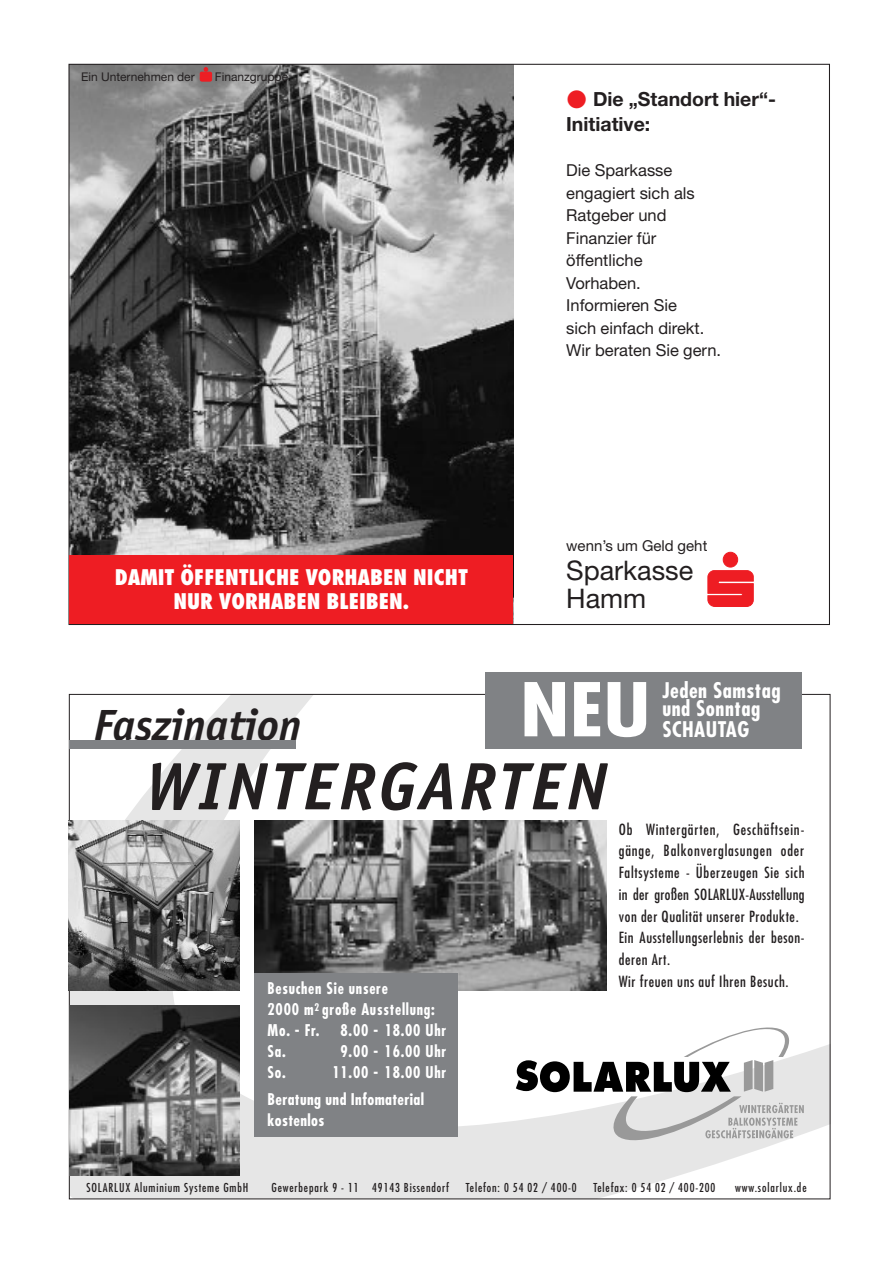
<style>
.page{position:relative;width:893px;height:1263px;background:#fff}
.page>*{position:absolute;margin:0;border:0;box-sizing:border-box;transform-origin:0 0}
.t1{font:700 condensed 72px "Futura";color:#fff;scale:1.2 1}
.t2{font:italic 700 69px "Officina Sans";letter-spacing:.05em;color:#231f20}
.t3{font:italic 700 45px "Officina Sans";color:#231f20}
.t4{font:27px/28.5px "Helvetica Neue";color:#231f20}
.t5{font:800 condensed 21px/24px "Futura";color:#fff;text-align:center}
.t6{font:700 condensed 21px/18px "Futura";letter-spacing:.025em;color:#fff}
.t7{font:700 19.5px/25px "Helvetica Neue";color:#231f20}
.t8{font:16.5px/22.5px "Helvetica Neue";color:#231f20}
.t9{font:700 condensed 15.75px/21px "Futura";letter-spacing:.05em;color:#fff;scale:.95 1}
.t10{font:700 condensed 15.75px/27px "Futura";letter-spacing:.025em;color:#fff;scale:.95 1}
.t11{font:700 condensed 15.75px "Futura";letter-spacing:.025em;color:#fff}
.t12{font:condensed 15px/21.8px "Futura";letter-spacing:.04em;color:#231f20}
.t13{font:15px "Helvetica Neue";color:#231f20}
.t14{font:condensed 12px "Futura";letter-spacing:.075em;color:#231f20}
.t15{font:12px "Helvetica Neue";color:#231f20}
</style>
<div class="page">
<img style="left:70px;top:66px;width:443px;height:490px">
<div style="left:69px;top:556px;width:444px;height:68px;background:#ee1d23"></div>
<svg style="left:200px;top:68px;width:12px;height:13px"></svg>
<div style="left:723px;top:552px;width:14px;height:15px;background:#ee1d23;border:1px solid #ee1d23;border-radius:50%"></div>
<svg style="left:707px;top:570px;width:46px;height:37px;background:#ef3036"></svg>
<svg style="left:71px;top:696px;width:757px;height:501px"></svg>
<div style="left:69px;top:740px;width:227px;height:9px;background:#808285"></div>
<svg style="left:516px;top:1020px;width:287px;height:128px"></svg>
<img style="left:254px;top:821px;width:352px;height:170px">
<div style="left:255px;top:973px;width:203px;height:164px;background:#808285"></div>
<img style="left:69px;top:821px;width:170px;height:170px">
<img style="left:70px;top:1005px;width:170px;height:170px">
<div style="left:485px;top:672px;width:316px;height:76px;background:#808285"></div>
<p class="t15" style="left:81px;top:72px;width:115px">Ein Unternehmen der</p>
<p class="t15" style="left:215px;top:72px;width:75px">Finanzgruppe</p>
<h3 class="t5" style="left:115px;top:568px;width:355px">DAMIT ÖFFENTLICHE VORHABEN NICHT<br>NUR VORHABEN BLEIBEN.</h3>
<h3 class="t7" style="left:566px;top:89px;width:211px;text-indent:27px">Die „Standort hier“-<br>Initiative:</h3>
<p class="t8" style="left:566px;top:161px;width:156px">Die Sparkasse engagiert sich als<br>Ratgeber und<br>Finanzier für öffentliche<br>Vorhaben.<br>Informieren Sie<br>sich einfach direkt.<br>Wir beraten Sie gern.</p>
<p class="t13" style="left:566px;top:540px;width:143px">wenn’s um Geld geht</p>
<h3 class="t4" style="left:566px;top:558px;width:129px">Sparkasse<br>Hamm</h3>
<h1 class="t1" style="left:520px;top:678px;width:110px">NEU</h1>
<h3 class="t6" style="left:662px;top:683px;width:120px">Jeden Samstag und Sonntag</h3>
<h3 class="t3" style="left:94px;top:708px;width:209px">Faszination</h3>
<h2 class="t2" style="left:146px;top:759px;width:462px">WINTERGARTEN</h2>
<h3 class="t6" style="left:662px;top:722px;width:88px">SCHAUTAG</h3>
<p class="t9" style="left:267px;top:979px;width:178px">Besuchen Sie unsere<br>2000 m<sup>2</sup> große Ausstellung:<br>Mo. - Fr.</p>
<p class="t9" style="left:340px;top:1021px;width:113px">8.00 - 18.00 Uhr</p>
<p class="t9" style="left:267px;top:1042px;width:21px">Sa.</p>
<p class="t9" style="left:340px;top:1042px;width:113px">9.00 - 16.00 Uhr</p>
<p class="t9" style="left:267px;top:1063px;width:21px">So.</p>
<p class="t10" style="left:267px;top:1060px;width:189px;text-indent:65px">11.00 - 18.00 Uhr<br>Beratung und Infomaterial</p>
<p class="t11" style="left:267px;top:1113px;width:58px">kostenlos</p>
<p class="t12" style="left:618px;top:819px;width:187px">Ob Wintergärten, Geschäftsein&shy;gänge, Balkonverglasungen oder<br>Faltsysteme - Überzeugen Sie sich in der großen SOLARLUX-Ausstellung von der Qualität unserer Produkte.<br>Ein Ausstellungserlebnis der beson&shy;deren Art.<br>Wir freuen uns auf Ihren Besuch.</p>
<p class="t14" style="left:86px;top:1182px;width:163px">SOLARLUX Aluminium Systeme GmbH</p>
<p class="t14" style="left:271px;top:1182px;width:179px">Gewerbepark 9 - 11 49143 Bissendorf</p>
<p class="t14" style="left:466px;top:1182px;width:112px">Telefon: 0 54 02 / 400-0</p>
<p class="t14" style="left:593px;top:1182px;width:123px">Telefax: 0 54 02 / 400-200</p>
<p class="t14" style="left:735px;top:1182px;width:73px">www.solarlux.de</p>
</div>
